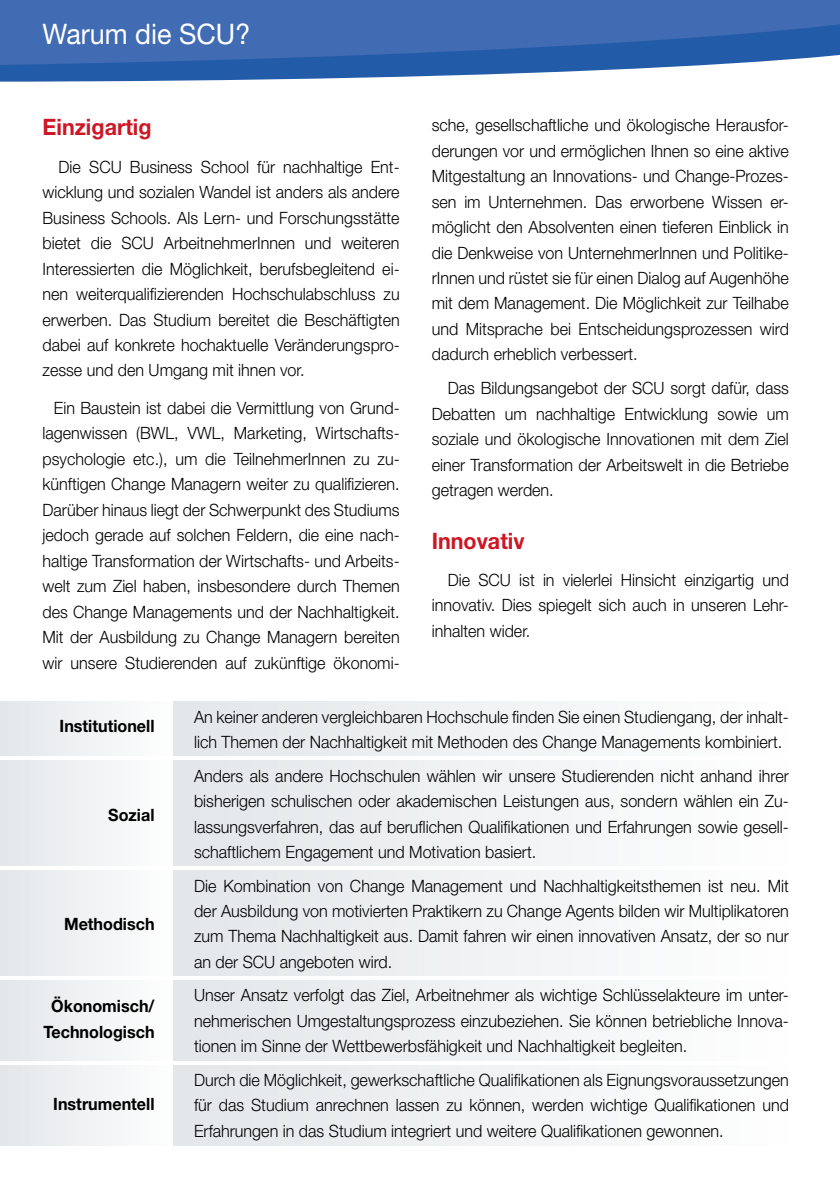
<style>
.page{position:relative;width:840px;height:1191px;background:#fff}
.page>*{position:absolute;margin:0;border:0;box-sizing:border-box;transform-origin:0 0}
.t1{font:28.2px "Helvetica Neue LT Std";color:#fff;scale:.95 1}
.t2{font:700 22.6px "Helvetica Neue LT Std";color:#ce1625;scale:.95 1}
.t3{font:300 17px/25.4px "Helvetica Neue LT Std";color:#000;text-align:justify;scale:.95 1}
.t4{font:700 17px/25.4px "Helvetica Neue LT Std";color:#000;text-align:center;scale:.95 1}
</style>
<div class="page">
<svg style="left:0;top:74px;width:496px;height:8px;fill:#225ca8"></svg>
<svg style="left:0;top:0;width:839px;height:74px;background:#406db2"></svg>
<div style="left:0;top:701px;width:173px;height:55px;background:linear-gradient(to right,#e2e7e8,#fefefe)"></div>
<div style="left:173px;top:701px;width:615px;height:55px;background:linear-gradient(to right,#e2e6e8,#fefefe)"></div>
<div style="left:0;top:1064px;width:173px;height:81px;background:linear-gradient(to right,#e2e7e8,#fefefe)"></div>
<div style="left:173px;top:1064px;width:615px;height:81px;background:linear-gradient(to right,#e2e6e8,#fefefe)"></div>
<div style="left:0;top:760px;width:173px;height:105px;background:linear-gradient(to right,#e2e7e8,#fefefe)"></div>
<div style="left:173px;top:760px;width:615px;height:105px;background:linear-gradient(to right,#e2e6e8,#fefefe)"></div>
<div style="left:0;top:869px;width:173px;height:106px;background:linear-gradient(to right,#e2e7e8,#fefefe)"></div>
<div style="left:173px;top:869px;width:615px;height:106px;background:linear-gradient(to right,#e2e6e8,#fefefe)"></div>
<div style="left:0;top:979px;width:173px;height:81px;background:linear-gradient(to right,#e2e7e8,#fefefe)"></div>
<div style="left:173px;top:979px;width:615px;height:81px;background:linear-gradient(to right,#e2e6e8,#fefefe)"></div>
<h1 class="t1" style="left:43px;top:17px;width:220px">Warum die SCU?</h1>
<p class="t3" style="left:431px;top:112px;width:377px">sche, gesellschaftliche und ökologische Herausfor&shy;derungen vor und ermöglichen Ihnen so eine aktive Mitgestaltung an Innovations- und Change-Prozes&shy;sen im Unternehmen. Das erworbene Wissen er&shy;möglicht den Absolventen einen tieferen Einblick in die Denkweise von UnternehmerInnen und Politike&shy;rInnen und rüstet sie für einen Dialog auf Augenhöhe mit dem Management. Die Möglichkeit zur Teilhabe und Mitsprache bei Entscheidungsprozessen wird dadurch erheblich verbessert.</p>
<p class="t3" style="left:431px;top:375px;width:377px;text-indent:16px">Das Bildungsangebot der SCU sorgt dafür, dass Debatten um nachhaltige Entwicklung sowie um soziale und ökologische Innovationen mit dem Ziel einer Transformation der Arbeitswelt in die Betriebe getragen werden.</p>
<h2 class="t2" style="left:431px;top:526px;width:99px">Innovativ</h2>
<p class="t3" style="left:431px;top:567px;width:377px;text-indent:16px">Die SCU ist in vielerlei Hinsicht einzigartig und innovativ. Dies spiegelt sich auch in unseren Lehr&shy;inhalten wider.</p>
<h2 class="t2" style="left:43px;top:113px;width:116px">Einzigartig</h2>
<p class="t3" style="left:43px;top:154px;width:377px;text-indent:16px">Die SCU Business School für nachhaltige Ent&shy;wicklung und sozialen Wandel ist anders als andere Business Schools. Als Lern- und Forschungsstätte bietet die SCU ArbeitnehmerInnen und weiteren Interessierten die Möglichkeit, berufsbegleitend ei&shy;nen weiterqualifizierenden Hochschulabschluss zu erwerben. Das Studium bereitet die Beschäftigten dabei auf konkrete hochaktuelle Veränderungspro&shy;zesse und den Umgang mit ihnen vor.</p>
<p class="t3" style="left:43px;top:395px;width:377px;text-indent:11px">Ein Baustein ist dabei die Vermittlung von Grund&shy;lagenwissen (BWL, VWL, Marketing, Wirtschafts&shy;psychologie etc.), um die TeilnehmerInnen zu zu&shy;künftigen Change Managern weiter zu qualifizieren.<br>Darüber hinaus liegt der Schwerpunkt des Studiums jedoch gerade auf solchen Feldern, die eine nach&shy;haltige Transformation der Wirtschafts- und Arbeits&shy;welt zum Ziel haben, insbesondere durch Themen des Change Managements und der Nachhaltigkeit.<br>Mit der Ausbildung zu Change Managern bereiten wir unsere Studierenden auf zukünftige ökonomi-</p>
<p class="t3" style="left:194px;top:703px;width:627px">An keiner anderen vergleichbaren Hochschule finden Sie einen Studiengang, der inhalt&shy;lich Themen der Nachhaltigkeit mit Methoden des Change Managements kombiniert.</p>
<p class="t3" style="left:194px;top:762px;width:627px">Anders als andere Hochschulen wählen wir unsere Studierenden nicht anhand ihrer bisherigen schulischen oder akademischen Leistungen aus, sondern wählen ein Zu&shy;lassungsverfahren, das auf beruflichen Qualifikationen und Erfahrungen sowie gesell&shy;schaftlichem Engagement und Motivation basiert.</p>
<p class="t3" style="left:194px;top:872px;width:627px">Die Kombination von Change Management und Nachhaltigkeitsthemen ist neu. Mit der Ausbildung von motivierten Praktikern zu Change Agents bilden wir Multiplikatoren zum Thema Nachhaltigkeit aus. Damit fahren wir einen innovativen Ansatz, der so nur an der SCU angeboten wird.</p>
<p class="t3" style="left:194px;top:982px;width:627px">Unser Ansatz verfolgt das Ziel, Arbeitnehmer als wichtige Schlüsselakteure im unter&shy;nehmerischen Umgestaltungsprozess einzubeziehen. Sie können betriebliche Innova&shy;tionen im Sinne der Wettbewerbsfähigkeit und Nachhaltigkeit begleiten.</p>
<p class="t3" style="left:194px;top:1066px;width:627px">Durch die Möglichkeit, gewerkschaftliche Qualifikationen als Eignungsvoraussetzungen für das Studium anrechnen lassen zu können, werden wichtige Qualifikationen und Erfahrungen in das Studium integriert und weitere Qualifikationen gewonnen.</p>
<p class="t4" style="left:60px;top:712px;width:101px">Institutionell</p>
<p class="t4" style="left:108px;top:802px;width:50px">Sozial</p>
<p class="t4" style="left:64px;top:911px;width:97px">Methodisch</p>
<p class="t4" style="left:43px;top:993px;width:118px">Ökonomisch/<br>Technologisch</p>
<p class="t4" style="left:53px;top:1090px;width:108px">Instrumentell</p>
</div>
